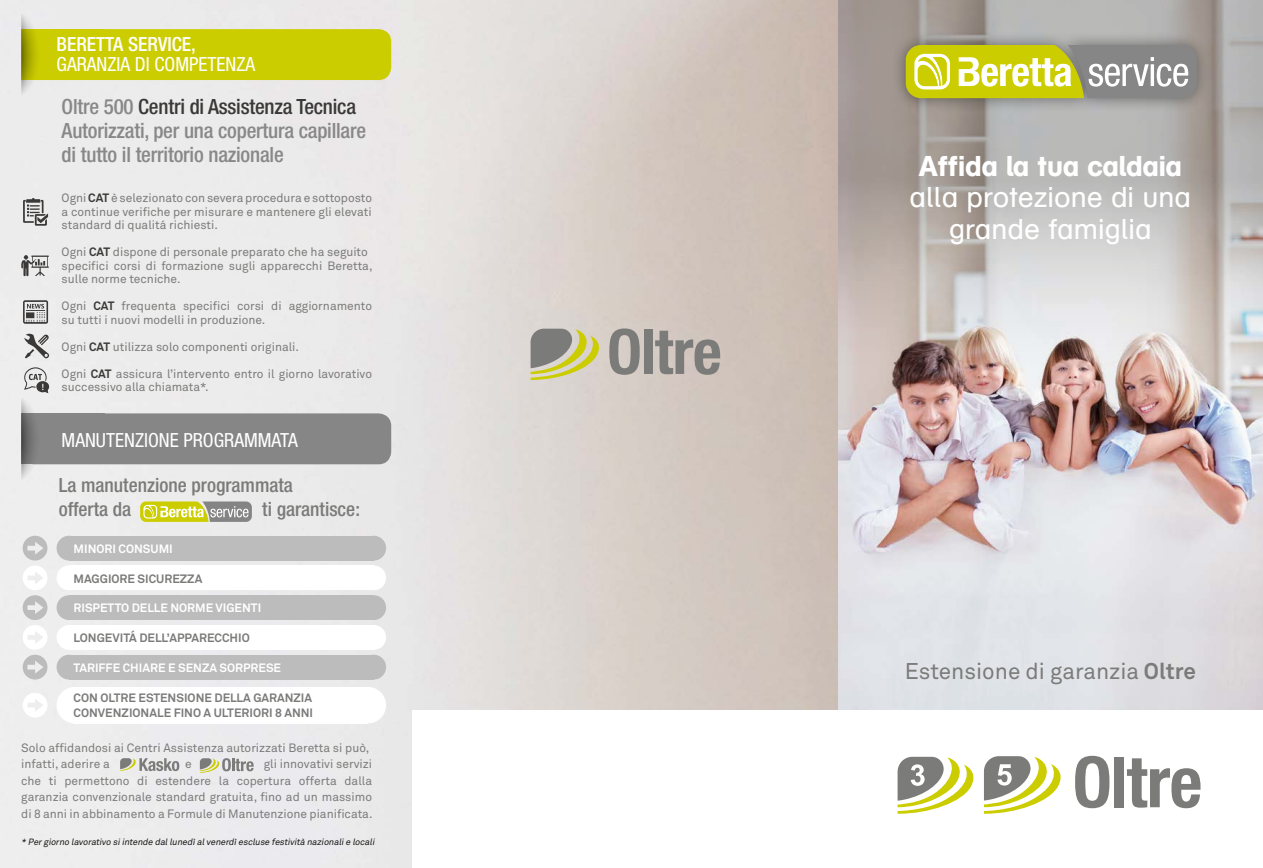
<style>
.page{position:relative;width:1263px;height:868px;background:#fff}
.page>*{position:absolute;margin:0;border:0;box-sizing:border-box;transform-origin:0 0}
.t1{font:28.5px/31.5px "AG Schoolbook";color:#fff;text-align:center}
.t2{font:500 28.5px "AG Schoolbook";color:#fff}
.t3{font:22.5px "Akkurat Pro";color:#7b7b7a}
.t4{font:500 condensed 21px/24px "Helvetica Neue LT Std";letter-spacing:-.01em;color:#888}
.t5{font:500 condensed 19.5px/23.4px "Helvetica Neue LT Std";color:#7b7b7a}
.t6{font:condensed 19.5px "Helvetica Neue";color:#fff}
.t7{font:500 condensed 19.5px "Helvetica Neue LT Std";color:#fff}
.t8{font:12px/13.5px "Akkurat Pro";color:#7b7b7a}
.t9{font:700 12px/15px "Akkurat Pro";color:#7b7b7a}
.t10{font:700 12px "Akkurat Pro";color:#fff}
.t11{font:italic 9px "Akkurat Pro";color:#171715}
.s1{color:#3a3938}
.s2{font-weight:700;color:#3a3938}
.s3{font-weight:700}
</style>
<div class="page">
<img style="left:837px;top:394px;width:426px;height:316px">
<svg style="left:837px;top:0;width:426px;height:394px;background:#bdb6b3"></svg>
<img style="left:0;top:0;width:837px;height:867px">
<div style="left:412px;top:710px;width:851px;height:157px;background:#fff"></div>
<div style="left:644px;top:329px;width:9px;height:45px;background:#7b7b7a"></div>
<svg style="left:655px;top:330px;width:65px;height:45px;background:#a7a19d"></svg>
<svg style="left:531px;top:328px;width:109px;height:52px;background:#b4b091"></svg>
<div style="left:891px;top:31px;width:320px;height:81px;background:#171715;opacity:.5"></div>
<svg style="left:906px;top:45px;width:291px;height:53px"></svg>
<svg style="left:24px;top:367px;width:26px;height:26px"></svg>
<svg style="left:23px;top:198px;width:25px;height:28px"></svg>
<svg style="left:21px;top:255px;width:28px;height:21px"></svg>
<svg style="left:23px;top:300px;width:25px;height:24px"></svg>
<svg style="left:24px;top:333px;width:26px;height:26px"></svg>
<svg style="left:23px;top:535px;width:24px;height:144px"></svg>
<svg style="left:23px;top:692px;width:24px;height:25px"></svg>
<div style="left:57px;top:535px;width:24px;height:25px;background:#bcbcbc;border-radius:50%"></div>
<div style="left:361px;top:535px;width:25px;height:25px;background:#bcbcbc;border-radius:50%"></div>
<div style="left:69px;top:535px;width:305px;height:25px;background:#bcbcbc"></div>
<div style="left:57px;top:565px;width:24px;height:25px;background:#fff;border-radius:50%"></div>
<div style="left:361px;top:565px;width:25px;height:25px;background:#fff;border-radius:50%"></div>
<div style="left:69px;top:565px;width:305px;height:25px;background:#fff"></div>
<div style="left:57px;top:595px;width:24px;height:25px;background:#bcbcbc;border-radius:50%"></div>
<div style="left:361px;top:595px;width:25px;height:25px;background:#bcbcbc;border-radius:50%"></div>
<div style="left:69px;top:595px;width:305px;height:25px;background:#bcbcbc"></div>
<div style="left:57px;top:625px;width:24px;height:24px;background:#fff;border-radius:50%"></div>
<div style="left:361px;top:625px;width:25px;height:24px;background:#fff;border-radius:50%"></div>
<div style="left:69px;top:625px;width:305px;height:24px;background:#fff"></div>
<div style="left:57px;top:654px;width:24px;height:25px;background:#bcbcbc;border-radius:50%"></div>
<div style="left:361px;top:654px;width:25px;height:25px;background:#bcbcbc;border-radius:50%"></div>
<div style="left:69px;top:654px;width:305px;height:25px;background:#bcbcbc"></div>
<div style="left:57px;top:686px;width:36px;height:37px;background:#fff;border-radius:50%"></div>
<div style="left:350px;top:686px;width:36px;height:37px;background:#fff;border-radius:50%"></div>
<div style="left:74px;top:686px;width:294px;height:37px;background:#fff"></div>
<div style="left:21px;top:29px;width:370px;height:51px;background:#cccd00;border-radius:13px"></div>
<img style="left:21px;top:13px;width:19px;height:83px">
<div style="left:21px;top:413px;width:370px;height:51px;background:#878686;border-radius:13px"></div>
<img style="left:21px;top:397px;width:19px;height:83px">
<svg style="left:140px;top:501px;width:112px;height:21px;background:#c0c16a"></svg>
<svg style="left:120px;top:758px;width:59px;height:13px"></svg>
<svg style="left:200px;top:758px;width:54px;height:14px"></svg>
<svg style="left:1075px;top:755px;width:34px;height:53px"></svg>
<div style="left:1114px;top:756px;width:10px;height:51px;background:#7b7b7a"></div>
<svg style="left:1127px;top:758px;width:73px;height:50px"></svg>
<svg style="left:897px;top:756px;width:164px;height:57px"></svg>
<h3 class="t7" style="left:57px;top:33px;width:141px">BERETTA SERVICE,</h3>
<h3 class="t6" style="left:57px;top:53px;width:200px">GARANZIA DI COMPETENZA</h3>
<h3 class="t4" style="left:62px;top:94px;width:306px">Oltre 500 <span class="s1">Centri di Assistenza Tecnica<br></span>Autorizzati, per una copertura capillare di tutto il territorio nazionale</h3>
<p class="t8" style="left:62px;top:191px;width:312px;text-align:justify">Ogni <span class="s2">CAT</span> è selezionato con severa procedura e sottoposto a continue verifiche per misurare e mantenere gli elevati standard di qualitá richiesti.</p>
<p class="t8" style="left:62px;top:245px;width:313px">Ogni <span class="s2">CAT</span> dispone di personale preparato che ha seguito specifici corsi di formazione sugli apparecchi Beretta, sulle norme tecniche.</p>
<p class="t8" style="left:62px;top:299px;width:312px">Ogni <span class="s2">CAT</span> frequenta specifici corsi di aggiornamento su tutti i nuovi modelli in produzione.</p>
<p class="t8" style="left:62px;top:340px;width:239px">Ogni <span class="s2">CAT</span> utilizza solo componenti originali.</p>
<p class="t8" style="left:62px;top:367px;width:312px">Ogni <span class="s2">CAT</span> assicura l’intervento entro il giorno lavorativo successivo alla chiamata*.</p>
<h3 class="t6" style="left:62px;top:428px;width:238px">MANUTENZIONE PROGRAMMATA</h3>
<h3 class="t5" style="left:59px;top:473px;width:236px">La manutenzione programmata offerta da</h3>
<h3 class="t5" style="left:262px;top:497px;width:99px">ti garantisce:</h3>
<p class="t10" style="left:74px;top:541px;width:101px">MINORI CONSUMI</p>
<p class="t9" style="left:74px;top:571px;width:130px">MAGGIORE SICUREZZA</p>
<p class="t10" style="left:74px;top:600px;width:189px">RISPETTO DELLE NORME VIGENTI</p>
<p class="t9" style="left:74px;top:630px;width:178px">LONGEVITÁ DELL’APPARECCHIO</p>
<p class="t10" style="left:74px;top:660px;width:209px">TARIFFE CHIARE E SENZA SORPRESE</p>
<p class="t9" style="left:74px;top:690px;width:241px">CON OLTRE ESTENSIONE DELLA GARANZIA<br>CONVENZIONALE FINO A ULTERIORI 8 ANNI</p>
<p class="t8" style="left:21px;top:739px;width:350px;line-height:16.5px">Solo affidandosi ai Centri Assistenza autorizzati Beretta si può, infatti, aderire a</p>
<p class="t8" style="left:21px;top:756px;width:353px;line-height:16.5px;text-align:justify;text-indent:243px">gli innovativi servizi che ti permettono di estendere la copertura offerta dalla garanzia convenzionale standard gratuita, fino ad un massimo di 8 anni in abbinamento a Formule di Manutenzione pianificata.</p>
<p class="t11" style="left:21px;top:836px;width:357px">* Pergiorno lavorativo siintende dallunedìalvenerdìescluse festività nazionalie locali</p>
<p class="t8" style="left:185px;top:757px;width:8px">e</p>
<h1 class="t2" style="left:919px;top:148px;width:264px">Affida la tua caldaia</h1>
<h1 class="t1" style="left:910px;top:182px;width:283px">alla protezione di una grande famiglia</h1>
<h2 class="t3" style="left:905px;top:658px;width:293px">Estensione di garanzia <span class="s3">Oltre</span></h2>
</div>
